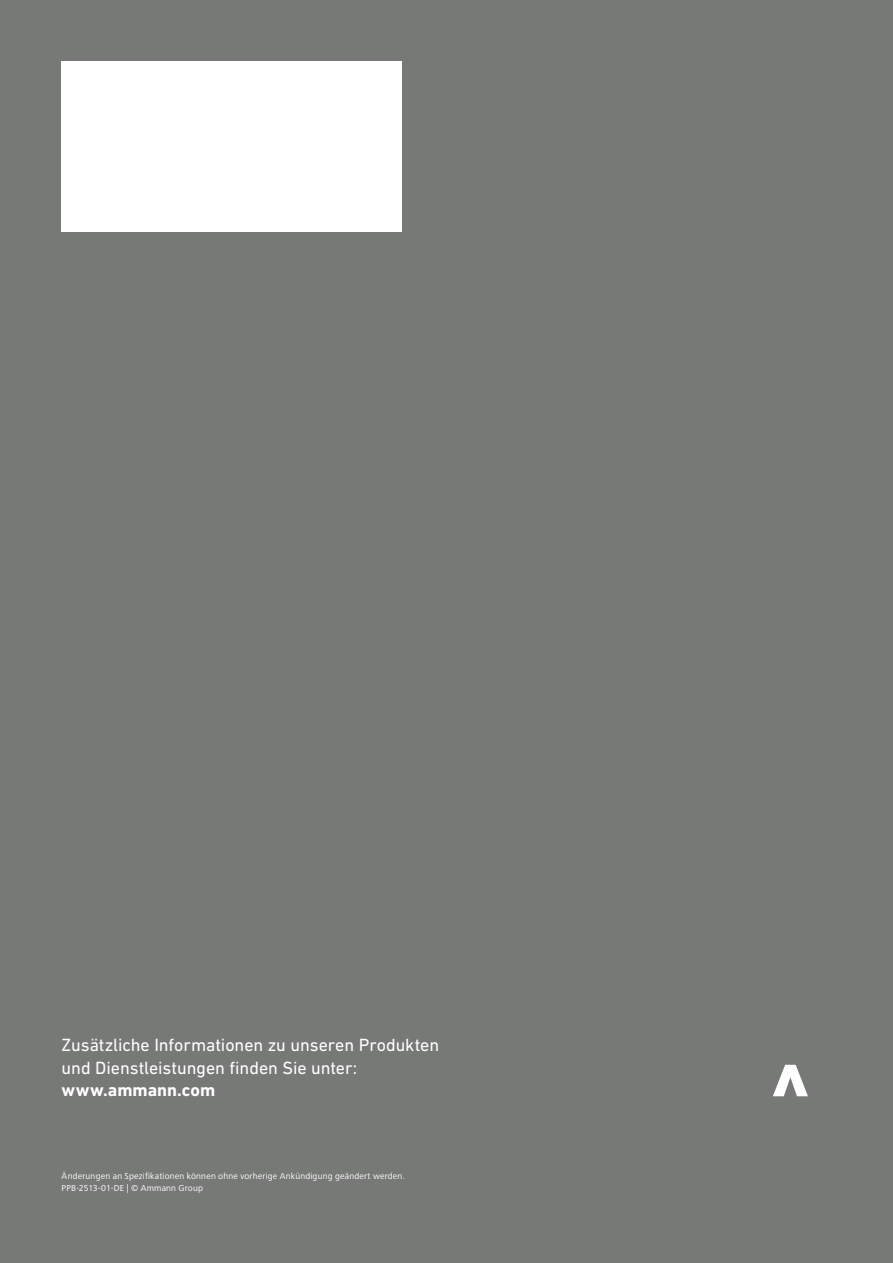
<style>
.page{position:relative;width:893px;height:1263px;background:#777977}
.page>*{position:absolute;margin:0;border:0;box-sizing:border-box;transform-origin:0 0}
.t1{font:18px/22.5px "DIN Next LT Pro";letter-spacing:-.005em;color:#fff}
.t2{font:700 18px "DIN Next LT Pro";color:#fff}
.t3{font:9px/12px "Frutiger Next LTW1 G";letter-spacing:.02em;color:#fff}
</style>
<div class="page">
<div style="left:62px;top:62px;width:340px;height:170px;background:#fff"></div>
<svg style="left:773px;top:1065px;width:35px;height:31px"></svg>
<h1 class="t1" style="left:62px;top:1034px;width:379px">Zusätzliche Informationen zu unseren Produkten und Dienstleistungen finden Sie unter:</h1>
<h1 class="t2" style="left:62px;top:1080px;width:155px">www.ammann.com</h1>
<p class="t3" style="left:62px;top:1170px;width:345px">Änderungen an Spezifikationen können ohne vorherige Ankündigung geändert werden.<br>PPB-2513-01-DE | © Ammann Group</p>
</div>
